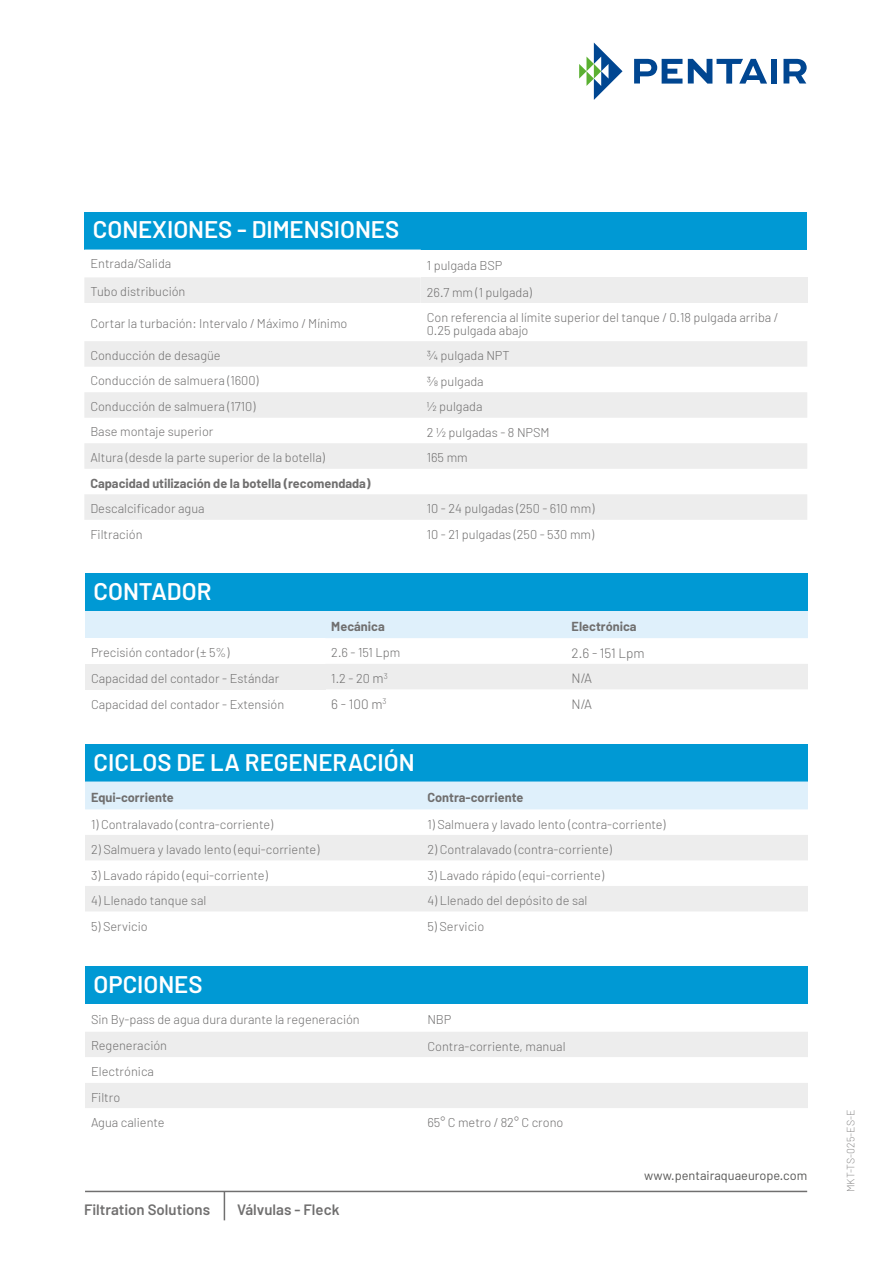
<style>
.page{position:relative;width:893px;height:1263px;background:#fff}
.page>*{position:absolute;margin:0;border:0;box-sizing:border-box;transform-origin:0 0}
.t1{font:600 24px "Barlow";color:#fff}
.t2{font:600 15px "Barlow";color:#706f6f}
.Text_tableau_dark_gr{font:300 13.5px "Barlow";color:#706f6f}
.Text_tableau_dark_gr-2{font:300 12.75px "Barlow";color:#706f6f}
.text_tableau_dark_gr{font:300 12.75px/13.5px "Barlow";color:#706f6f}
.text_tableau_dark_gr-2{font:700 12.75px "Barlow";color:#706f6f}
.Text_tableau_dark_gr-3{font:700 12.75px "Barlow";color:#706f6f}
.t3{font:12.75px "Barlow";color:#575756}
.t4{font:200 10.5px "Barlow";color:#706f6f}
.s1{font-size:13.5px}
</style>
<div class="page">
<hr style="left:85px;top:1191px;width:722px;height:1px;background:#706f6f">
<svg style="left:224px;top:1192px;width:1px;height:28px"></svg>
<svg style="left:579px;top:43px;width:43px;height:57px"></svg>
<svg style="left:634px;top:59px;width:48px;height:25px"></svg>
<svg style="left:688px;top:59px;width:79px;height:25px"></svg>
<div style="left:771px;top:59px;width:6px;height:25px;background:#004691"></div>
<svg style="left:783px;top:59px;width:24px;height:25px"></svg>
<div style="left:85px;top:610px;width:240px;height:28px;background:#dff0fb"></div>
<div style="left:325px;top:610px;width:483px;height:28px;background:#dff0fb"></div>
<svg style="left:85px;top:689px;width:241px;height:1px"></svg>
<div style="left:85px;top:664px;width:240px;height:25px;background:#ededed"></div>
<div style="left:325px;top:664px;width:483px;height:25px;background:#ededed"></div>
<div style="left:84px;top:212px;width:723px;height:38px;background:#0099d4"></div>
<div style="left:85px;top:966px;width:723px;height:38px;background:#0099d4"></div>
<div style="left:85px;top:744px;width:723px;height:37px;background:#0099d4"></div>
<div style="left:85px;top:573px;width:723px;height:37px;background:#0099d4"></div>
<svg style="left:84px;top:277px;width:723px;height:243px;fill:#f2f2f2"></svg>
<div style="left:421px;top:277px;width:386px;height:26px;background:#ededed"></div>
<div style="left:85px;top:1032px;width:723px;height:25px;background:#ededed"></div>
<div style="left:85px;top:1083px;width:723px;height:25px;background:#ededed"></div>
<div style="left:85px;top:781px;width:723px;height:28px;background:#dff0fb"></div>
<svg style="left:85px;top:835px;width:723px;height:76px;fill:#ededed"></svg>
<p class="t1" style="left:93px;top:214px;width:308px">CONEXIONES - DIMENSIONES</p>
<p class="Text_tableau_dark_gr-2" style="left:90px;top:256px;width:82px">Entrada/Salida</p>
<p class="text_tableau_dark_gr" style="left:427px;top:258px;width:77px">1 pulgada BSP</p>
<p class="Text_tableau_dark_gr-2" style="left:90px;top:284px;width:97px">Tubo distribución</p>
<p class="text_tableau_dark_gr" style="left:427px;top:285px;width:107px">26.7 mm (1 pulgada)</p>
<p class="text_tableau_dark_gr" style="left:90px;top:317px;width:259px">Cortar la turbación: Intervalo / Máximo / Mínimo</p>
<p class="text_tableau_dark_gr" style="left:427px;top:310px;width:353px">Con referencia al límite superior del tanque / 0.18 pulgada arriba /<br>0.25 pulgada abajo</p>
<p class="Text_tableau_dark_gr-2" style="left:90px;top:347px;width:132px">Conducción de desagüe</p>
<p class="Text_tableau_dark_gr-2" style="left:427px;top:348px;width:84px">3/4 pulgada NPT</p>
<p class="Text_tableau_dark_gr-2" style="left:90px;top:373px;width:170px">Conducción de salmuera (1600)</p>
<p class="Text_tableau_dark_gr-2" style="left:427px;top:373px;width:59px">⅜ pulgada</p>
<p class="Text_tableau_dark_gr-2" style="left:90px;top:398px;width:166px">Conducción de salmuera (1710)</p>
<p class="Text_tableau_dark_gr-2" style="left:427px;top:399px;width:57px">½ pulgada</p>
<p class="Text_tableau_dark_gr-2" style="left:90px;top:424px;width:125px">Base montaje superior</p>
<p class="Text_tableau_dark_gr-2" style="left:427px;top:424px;width:124px">2 ½ pulgadas - 8 NPSM</p>
<p class="Text_tableau_dark_gr-2" style="left:90px;top:449px;width:236px">Altura (desde la parte superior de la botella)</p>
<p class="Text_tableau_dark_gr-2" style="left:427px;top:450px;width:43px">165 mm</p>
<p class="text_tableau_dark_gr-2" style="left:90px;top:475px;width:282px">Capacidad utilización de la botella (recomendada)</p>
<p class="Text_tableau_dark_gr-2" style="left:90px;top:500px;width:116px">Descalcificador agua</p>
<p class="Text_tableau_dark_gr-2" style="left:427px;top:501px;width:169px">10 - 24 pulgadas (250 - 610 mm)</p>
<p class="Text_tableau_dark_gr-2" style="left:90px;top:526px;width:54px">Filtración</p>
<p class="Text_tableau_dark_gr-2" style="left:427px;top:526px;width:169px">10 - 21 pulgadas (250 - 530 mm)</p>
<p class="t1" style="left:94px;top:576px;width:119px">CONTADOR</p>
<p class="text_tableau_dark_gr-2" style="left:331px;top:618px;width:55px">Mecánica</p>
<p class="text_tableau_dark_gr-2" style="left:572px;top:618px;width:67px">Electrónica</p>
<p class="text_tableau_dark_gr" style="left:91px;top:646px;width:140px">Precisión contador (± 5%)</p>
<p class="text_tableau_dark_gr" style="left:331px;top:646px;width:70px">2.6 - 151 Lpm</p>
<p class="Text_tableau_dark_gr" style="left:572px;top:645px;width:75px">2.6 - 151 Lpm</p>
<p class="text_tableau_dark_gr" style="left:91px;top:671px;width:190px">Capacidad del contador - Estándar</p>
<p class="text_tableau_dark_gr" style="left:331px;top:672px;width:58px">1.2 - 20 <span class="s1">m</span><sup>3</sup></p>
<p class="Text_tableau_dark_gr" style="left:572px;top:670px;width:22px">N/A</p>
<p class="text_tableau_dark_gr" style="left:91px;top:697px;width:195px">Capacidad del contador - Extensión</p>
<p class="Text_tableau_dark_gr" style="left:331px;top:696px;width:57px">6 - 100 m<sup>3</sup></p>
<p class="Text_tableau_dark_gr" style="left:572px;top:696px;width:22px">N/A</p>
<p class="t1" style="left:94px;top:747px;width:323px">CICLOS DE LA REGENERACIÓN</p>
<p class="Text_tableau_dark_gr-3" style="left:91px;top:789px;width:84px">Equi-corriente</p>
<p class="Text_tableau_dark_gr-3" style="left:427px;top:789px;width:98px">Contra-corriente</p>
<p class="Text_tableau_dark_gr-2" style="left:91px;top:816px;width:184px">1) Contralavado (contra-corriente)</p>
<p class="Text_tableau_dark_gr-2" style="left:427px;top:816px;width:240px">1) Salmuera y lavado lento (contra-corriente)</p>
<p class="Text_tableau_dark_gr-2" style="left:91px;top:841px;width:230px">2) Salmuera y lavado lento (equi-corriente)</p>
<p class="Text_tableau_dark_gr-2" style="left:427px;top:841px;width:186px">2) Contralavado (contra-corriente)</p>
<p class="Text_tableau_dark_gr-2" style="left:91px;top:867px;width:178px">3) Lavado rápido (equi-corriente)</p>
<p class="Text_tableau_dark_gr-2" style="left:427px;top:867px;width:178px">3) Lavado rápido (equi-corriente)</p>
<p class="Text_tableau_dark_gr-2" style="left:91px;top:892px;width:117px">4) Llenado tanque sal</p>
<p class="Text_tableau_dark_gr-2" style="left:427px;top:892px;width:162px">4) Llenado del depósito de sal</p>
<p class="Text_tableau_dark_gr-2" style="left:91px;top:918px;width:58px">5) Servicio</p>
<p class="Text_tableau_dark_gr-2" style="left:427px;top:918px;width:58px">5) Servicio</p>
<p class="t1" style="left:94px;top:970px;width:111px">OPCIONES</p>
<p class="Text_tableau_dark_gr-2" style="left:91px;top:1012px;width:270px">Sin By-pass de agua dura durante la regeneración</p>
<p class="text_tableau_dark_gr" style="left:427px;top:1012px;width:25px">NBP</p>
<p class="Text_tableau_dark_gr-2" style="left:91px;top:1038px;width:78px">Regeneración</p>
<p class="Text_tableau_dark_gr-2" style="left:427px;top:1038px;width:140px">Contra-corriente, manual</p>
<p class="Text_tableau_dark_gr-2" style="left:91px;top:1063px;width:65px">Electrónica</p>
<p class="Text_tableau_dark_gr-2" style="left:91px;top:1089px;width:31px">Filtro</p>
<p class="Text_tableau_dark_gr-2" style="left:91px;top:1114px;width:75px">Agua caliente</p>
<p class="Text_tableau_dark_gr-2" style="left:427px;top:1115px;width:138px">65° C metro / 82° C crono</p>
<p class="t2" style="left:84px;top:1200px;width:128px">Filtration Solutions</p>
<p class="t2" style="left:237px;top:1200px;width:104px">Válvulas - Fleck</p>
<p class="t3" style="left:644px;top:1167px;width:164px">www.pentairaquaeurope.com</p>
<p class="t4" style="left:844px;top:1192px;width:84px;rotate:-90deg">MKT-TS-025-ES-E</p>
</div>
